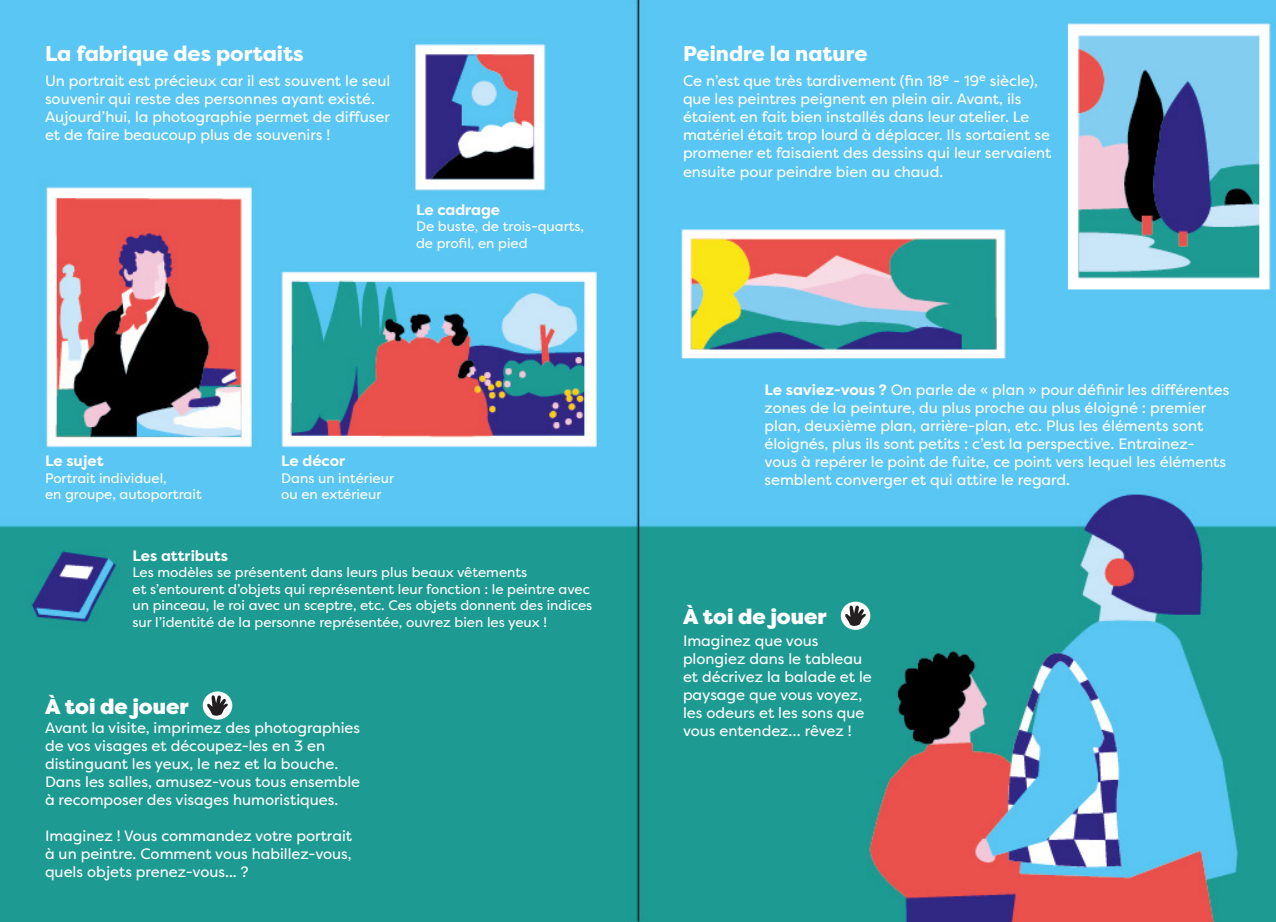
<style>
.page{position:relative;width:1276px;height:922px;background:#fff}
.page>*{position:absolute;margin:0;border:0;box-sizing:border-box;transform-origin:0 0}
.t1{font:800 21.25px "Filson Pro";color:#fff}
.t2{font:900 21.25px "Filson Pro";color:#fff}
.t3{font:15px/18px "Filson Pro";color:#fff}
.t4{font:700 15px "Filson Pro";color:#fff}
.t5{font:13.75px/16.5px "Filson Pro";color:#fff}
.s1{font-weight:700}
</style>
<div class="page">
<img style="left:0;top:0;width:1276px;height:921px">
<div style="left:203px;top:691px;width:29px;height:28px;background:#fff;border-radius:50%"></div>
<svg style="left:207px;top:695px;width:21px;height:22px"></svg>
<div style="left:841px;top:601px;width:29px;height:28px;background:#fff;border-radius:50%"></div>
<svg style="left:845px;top:605px;width:21px;height:22px"></svg>
<p class="t1" style="left:45px;top:40px;width:260px">La fabrique des portaits</p>
<p class="t3" style="left:45px;top:72px;width:347px">Un portrait est précieux car il est souvent le seul souvenir qui reste des personnes ayant existé.<br>Aujourd’hui, la photographie permet de diffuser</p>
<p class="t3" style="left:45px;top:126px;width:287px">et de faire beaucoup plus de souvenirs !</p>
<p class="t4" style="left:416px;top:200px;width:86px">Le cadrage</p>
<p class="t5" style="left:416px;top:218px;width:170px">De buste, de trois-quarts,</p>
<p class="t5" style="left:416px;top:234px;width:113px">de profil, en pied</p>
<p class="t4" style="left:45px;top:451px;width:60px">Le sujet</p>
<p class="t5" style="left:45px;top:469px;width:123px">Portrait individuel,</p>
<p class="t5" style="left:45px;top:486px;width:158px">en groupe, autoportrait</p>
<p class="t4" style="left:281px;top:451px;width:66px">Le décor</p>
<p class="t5" style="left:281px;top:469px;width:114px">Dans un intérieur</p>
<p class="t5" style="left:281px;top:486px;width:102px">ou en extérieur</p>
<p class="t4" style="left:133px;top:546px;width:97px">Les attributs</p>
<p class="t5" style="left:133px;top:564px;width:396px">Les modèles se présentent dans leurs plus beaux vêtements</p>
<p class="t5" style="left:133px;top:580px;width:461px">et s’entourent d’objets qui représentent leur fonction : le peintre avec un pinceau, le roi avec un sceptre, etc. Ces objets donnent des indices sur l’identité de la personne représentée, ouvrez bien les yeux !</p>
<p class="t2" style="left:45px;top:692px;width:145px">À toi de jouer</p>
<p class="t3" style="left:45px;top:718px;width:317px">Avant la visite, imprimez des photographies</p>
<p class="t3" style="left:45px;top:736px;width:295px">de vos visages et découpez-les en 3 en distinguant les yeux, le nez et la bouche.</p>
<p class="t3" style="left:45px;top:772px;width:317px">Dans les salles, amusez-vous tous ensemble</p>
<p class="t3" style="left:45px;top:790px;width:295px">à recomposer des visages humoristiques.</p>
<p class="t3" style="left:45px;top:826px;width:309px;text-align:justify">Imaginez ! Vous commandez votre portrait à un peintre. Comment vous habillez-vous, quels objets prenez-vous... ?</p>
<p class="t1" style="left:683px;top:40px;width:186px">Peindre la nature</p>
<p class="t3" style="left:683px;top:72px;width:370px">Ce n’est que très tardivement (fin 18<sup>e</sup> - 19<sup>e</sup> siècle), que les peintres peignent en plein air. Avant, ils étaient en fait bien installés dans leur atelier. Le matériel était trop lourd à déplacer. Ils sortaient se promener et faisaient des dessins qui leur servaient ensuite pour peindre bien au chaud.</p>
<p class="t3" style="left:764px;top:380px;width:466px"><span class="s1">Le saviez-vous ?</span> On parle de « plan » pour définir les différentes zones de la peinture, du plus proche au plus éloigné : premier plan, deuxième plan, arrière-plan, etc. Plus les éléments sont éloignés, plus ils sont petits : c’est la perspective. Entrainez&shy;vous à repérer le point de fuite, ce point vers lequel les éléments semblent converger et qui attire le regard.</p>
<p class="t2" style="left:683px;top:603px;width:145px">À toi de jouer</p>
<p class="t3" style="left:683px;top:631px;width:190px">Imaginez que vous plongiez dans le tableau et décrivez la balade et le paysage que vous voyez, les odeurs et les sons que vous entendez… rêvez !</p>
</div>
